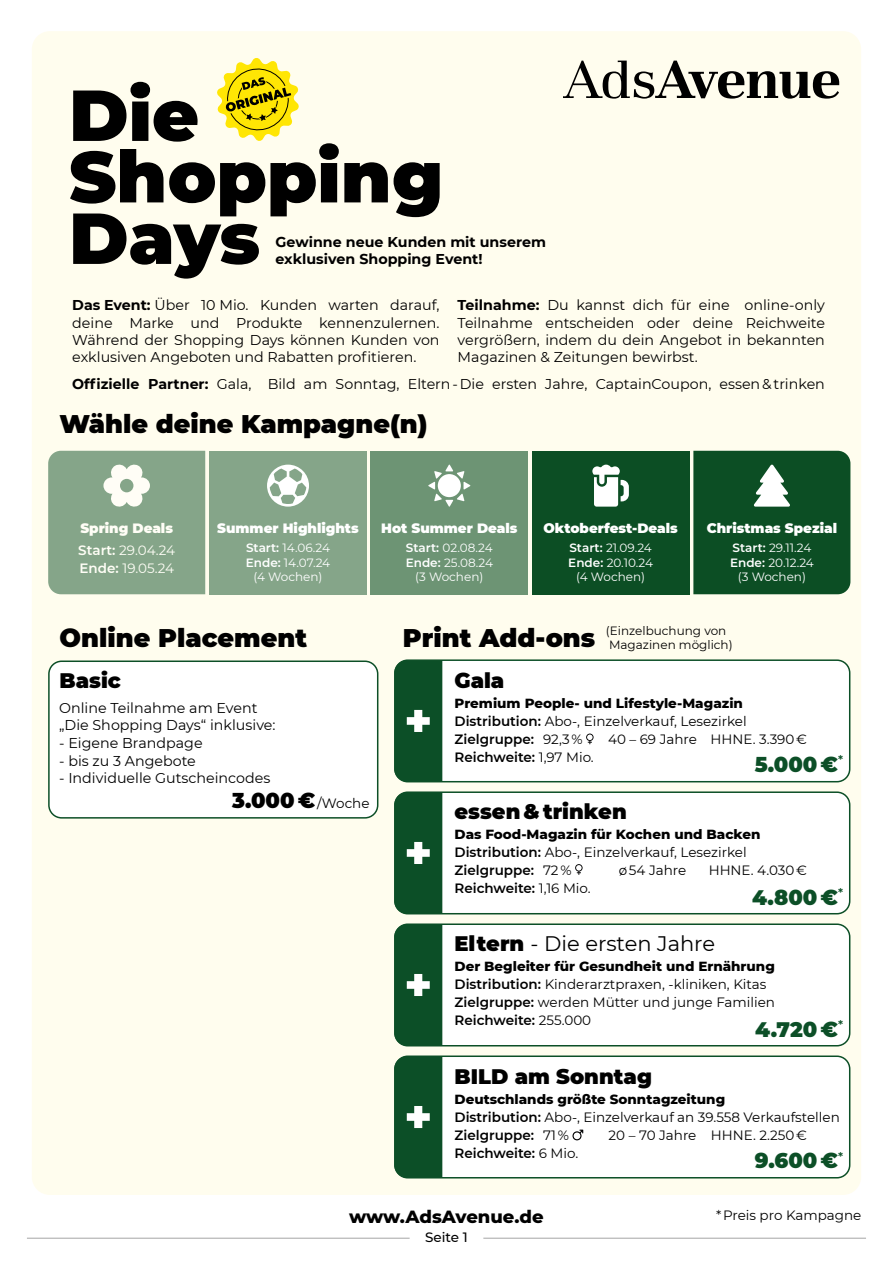
<style>
.page{position:relative;width:893px;height:1263px;background:#fff}
.page>*{position:absolute;margin:0;border:0;box-sizing:border-box;transform-origin:0 0}
.t1{font:900 72px/61.5px "Montserrat";color:#000}
.t2{font:900 25.5px "Montserrat";color:#000}
.t3{font:900 21px "Montserrat";color:#000}
.t4{font:900 21px "Montserrat";color:#0c4f27}
.t5{font:21px "Montserrat";color:#000}
.t6{font:800 18px "Montserrat";color:#000}
.t7{font:14.25px/17.1px "Montserrat";color:#000;text-align:justify}
.t8{font:700 14.25px/17.1px "Montserrat";color:#000}
.t9{font:13.5px/18px "Montserrat";color:#000}
.t10{font:800 13.5px/18px "Montserrat";color:#000}
.t11{font:900 13.5px/22.5px "Montserrat";color:#fff}
.t12{font:600 13.5px "Montserrat";color:#000}
.t13{font:13.5px "Montserrat";color:#fff}
.t14{font:500 13.5px "Montserrat";color:#000}
.t15{font:12px/14.4px "Montserrat";color:#fff;text-align:center}
.t16{font:12px/14.4px "Montserrat";color:#000}
.s1{font-weight:700}
.s2{font-weight:600}
.s3{font-weight:400}
.s4{font-weight:400;font-size:13.5px}
.s5{font-weight:900}
.s6{font-weight:800}
</style>
<div class="page">
<div style="left:32px;top:31px;width:829px;height:1164px;background:#fffdee;border-radius:18px"></div>
<hr style="left:27px;top:1238px;width:383px;height:1px;background:#000">
<hr style="left:483px;top:1238px;width:383px;height:1px;background:#000">
<div style="left:49px;top:661px;width:329px;height:157px;background:#fff;border-radius:13px"></div>
<div style="left:48px;top:660px;width:330px;height:159px;border:2px solid #0c4f27;border-radius:13px"></div>
<svg style="left:563px;top:61px;width:276px;height:38px"></svg>
<div style="left:395px;top:660px;width:455px;height:122px;background:#fff;border-radius:13px"></div>
<div style="left:394px;top:659px;width:456px;height:123px;border:2px solid #0c4f27;border-radius:13px"></div>
<svg style="left:394px;top:660px;width:48px;height:122px;background:#1b5934"></svg>
<svg style="left:586px;top:733px;width:8px;height:11px"></svg>
<div style="left:395px;top:1056px;width:455px;height:122px;background:#fff;border-radius:13px"></div>
<div style="left:394px;top:1055px;width:456px;height:123px;border:2px solid #0c4f27;border-radius:13px"></div>
<svg style="left:394px;top:1056px;width:48px;height:122px;background:#1b5934"></svg>
<svg style="left:572px;top:1129px;width:11px;height:12px"></svg>
<div style="left:395px;top:924px;width:455px;height:122px;background:#fff;border-radius:13px"></div>
<div style="left:394px;top:923px;width:456px;height:123px;border:2px solid #0c4f27;border-radius:13px"></div>
<div style="left:394px;top:924px;width:48px;height:122px;background:#0c4f27"></div>
<div style="left:395px;top:792px;width:455px;height:122px;background:#fff;border-radius:13px"></div>
<div style="left:394px;top:791px;width:456px;height:123px;border:2px solid #0c4f27;border-radius:13px"></div>
<svg style="left:394px;top:792px;width:48px;height:122px;background:#1b5934"></svg>
<svg style="left:575px;top:864px;width:8px;height:11px"></svg>
<svg style="left:217px;top:58px;width:82px;height:83px"></svg>
<div style="left:209px;top:451px;width:158px;height:143px;background:#85a589"></div>
<div style="left:371px;top:451px;width:157px;height:143px;background:#6d9474"></div>
<div style="left:532px;top:451px;width:157px;height:143px;background:#0c4f27"></div>
<svg style="left:267px;top:465px;width:42px;height:42px"></svg>
<svg style="left:428px;top:465px;width:42px;height:42px"></svg>
<svg style="left:592px;top:465px;width:37px;height:42px"></svg>
<div style="left:693px;top:451px;width:157px;height:143px;background:#0c4e24"></div>
<div style="left:48px;top:451px;width:157px;height:143px;background:#85a589"></div>
<h1 class="t1" style="left:69px;top:80px;width:376px">Die<br>Shopping<br>Days</h1>
<p class="t7" style="left:72px;top:296px;width:369px"><span class="s1">Das Event:</span> Über 10 Mio. Kunden warten darauf, deine Marke und Produkte kennenzulernen.<br>Während der Shopping Days können Kunden von exklusiven Angeboten und Rabatten profitieren.</p>
<p class="t7" style="left:458px;top:296px;width:369px"><span class="s1">Teilnahme:</span> Du kannst dich für eine online-only Teilnahme entscheiden oder deine Reichweite vergrößern, indem du dein Angebot in bekannten Magazinen &amp; Zeitungen bewirbst.</p>
<p class="t8" style="left:276px;top:232px;width:272px">Gewinne neue Kunden mit unserem exklusiven Shopping Event!</p>
<p class="t7" style="left:72px;top:375px;width:754px"><span class="s1">Offizielle Partner:</span> Gala, Bild am Sonntag, Eltern - Die ersten Jahre, CaptainCoupon, essen &amp; trinken</p>
<h2 class="t2" style="left:60px;top:405px;width:369px">Wähle deine Kampagne(n)</h2>
<p class="t11" style="left:78px;top:516px;width:98px">Spring Deals<br><span class="s2">Start:</span> <span class="s3">29.04.24</span></p>
<p class="t13" style="left:79px;top:559px;width:96px"><span class="s2">Ende:</span> 19.05.24</p>
<p class="t11" style="left:217px;top:516px;width:143px">Summer Highlights</p>
<p class="t15" style="left:246px;top:540px;width:86px"><span class="s2">Start:</span> 14.06.24<br><span class="s2">Ende:</span> 14.07.24 (4 Wochen)</p>
<p class="t11" style="left:381px;top:516px;width:138px">Hot Summer Deals</p>
<p class="t15" style="left:406px;top:540px;width:89px"><span class="s2">Start:</span> 02.08.24<br><span class="s2">Ende:</span> 25.08.24 (3 Wochen)</p>
<p class="t11" style="left:543px;top:516px;width:136px">Oktoberfest-Deals</p>
<p class="t15" style="left:568px;top:540px;width:86px"><span class="s2">Start:</span> 21.09.24<br><span class="s2">Ende:</span> 20.10.24 (4 Wochen)</p>
<p class="t11" style="left:707px;top:516px;width:132px">Christmas Spezial</p>
<p class="t15" style="left:730px;top:540px;width:85px"><span class="s2">Start:</span> 29.11.24<br><span class="s2">Ende:</span> 20.12.24 (3 Wochen)</p>
<h2 class="t2" style="left:60px;top:618px;width:249px">Online Placement</h2>
<h2 class="t2" style="left:403px;top:618px;width:194px">Print Add-ons</h2>
<p class="t16" style="left:606px;top:623px;width:128px">(Einzelbuchung von<br>Magazinen möglich)</p>
<h3 class="t3" style="left:60px;top:665px;width:63px">Basic</h3>
<h3 class="t3" style="left:454px;top:665px;width:51px">Gala</h3>
<p class="t7" style="left:59px;top:699px;width:218px">Online Teilnahme am Event „Die Shopping Days“ inklusive:</p>
<p class="t7" style="left:59px;top:734px;width:145px">- Eigene Brandpage</p>
<p class="t7" style="left:59px;top:751px;width:138px">- bis zu 3 Angebote</p>
<p class="t7" style="left:59px;top:768px;width:213px">- Individuelle Gutscheincodes</p>
<h3 class="t3" style="left:232px;top:785px;width:139px">3.000 €<span class="s4">/Woche</span></h3>
<p class="t10" style="left:454px;top:694px;width:294px">Premium People- und Lifestyle-Magazin<br><span class="s2">Distribution:</span> <span class="s3">Abo-, Einzelverkauf, Lesezirkel<br></span><span class="s2">Zielgruppe:</span> <span class="s3">92,3 %</span></p>
<p class="t9" style="left:608px;top:730px;width:200px">40 – 69 Jahre HHNE. 3.390 €</p>
<p class="t12" style="left:454px;top:748px;width:141px">Reichweite: <span class="s3">1,97 Mio.</span></p>
<h3 class="t4" style="left:755px;top:749px;width:90px">5.000 €<sup>*</sup></h3>
<h3 class="t3" style="left:454px;top:795px;width:174px">essen &amp; trinken</h3>
<p class="t10" style="left:454px;top:824px;width:308px">Das Food-Magazin für Kochen und Backen<br><span class="s2">Distribution:</span> <span class="s3">Abo-, Einzelverkauf, Lesezirkel<br></span><span class="s2">Zielgruppe:</span> <span class="s3">72 %</span></p>
<p class="t9" style="left:619px;top:861px;width:69px">ø 54 Jahre</p>
<p class="t9" style="left:709px;top:861px;width:100px">HHNE. 4.030 €</p>
<p class="t12" style="left:454px;top:878px;width:138px">Reichweite: <span class="s3">1,16 Mio.</span></p>
<h3 class="t4" style="left:752px;top:881px;width:92px">4.800 €<sup>*</sup></h3>
<h3 class="t5" style="left:454px;top:929px;width:262px"><span class="s5">Eltern</span> - Die ersten Jahre</h3>
<p class="t9" style="left:454px;top:957px;width:322px"><span class="s6">Der Begleiter für Gesundheit und Ernährung </span><span class="s2">Distribution:</span> Kinderarztpraxen, -kliniken, Kitas <span class="s2">Zielgruppe:</span> werden Mütter und junge Familien <span class="s2">Reichweite:</span> 255.000</p>
<h3 class="t4" style="left:755px;top:1013px;width:89px">4.720 €<sup>*</sup></h3>
<h3 class="t3" style="left:454px;top:1061px;width:199px">BILD am Sonntag</h3>
<p class="t9" style="left:454px;top:1090px;width:387px"><span class="s6">Deutschlands größte Sonntagzeitung<br></span><span class="s2">Distribution:</span> Abo-, Einzelverkauf an 39.558 Verkaufstellen<br><span class="s2">Zielgruppe:</span> 71 %</p>
<p class="t9" style="left:609px;top:1126px;width:200px">20 – 70 Jahre HHNE. 2.250 €</p>
<p class="t12" style="left:454px;top:1144px;width:125px">Reichweite: <span class="s3">6 Mio.</span></p>
<h3 class="t4" style="left:755px;top:1145px;width:90px">9.600 €<sup>*</sup></h3>
<p class="t6" style="left:349px;top:1203px;width:196px">www.AdsAvenue.de</p>
<p class="t14" style="left:425px;top:1228px;width:44px">Seite 1</p>
<p class="t9" style="left:716px;top:1205px;width:147px">* Preis pro Kampagne</p>
</div>
